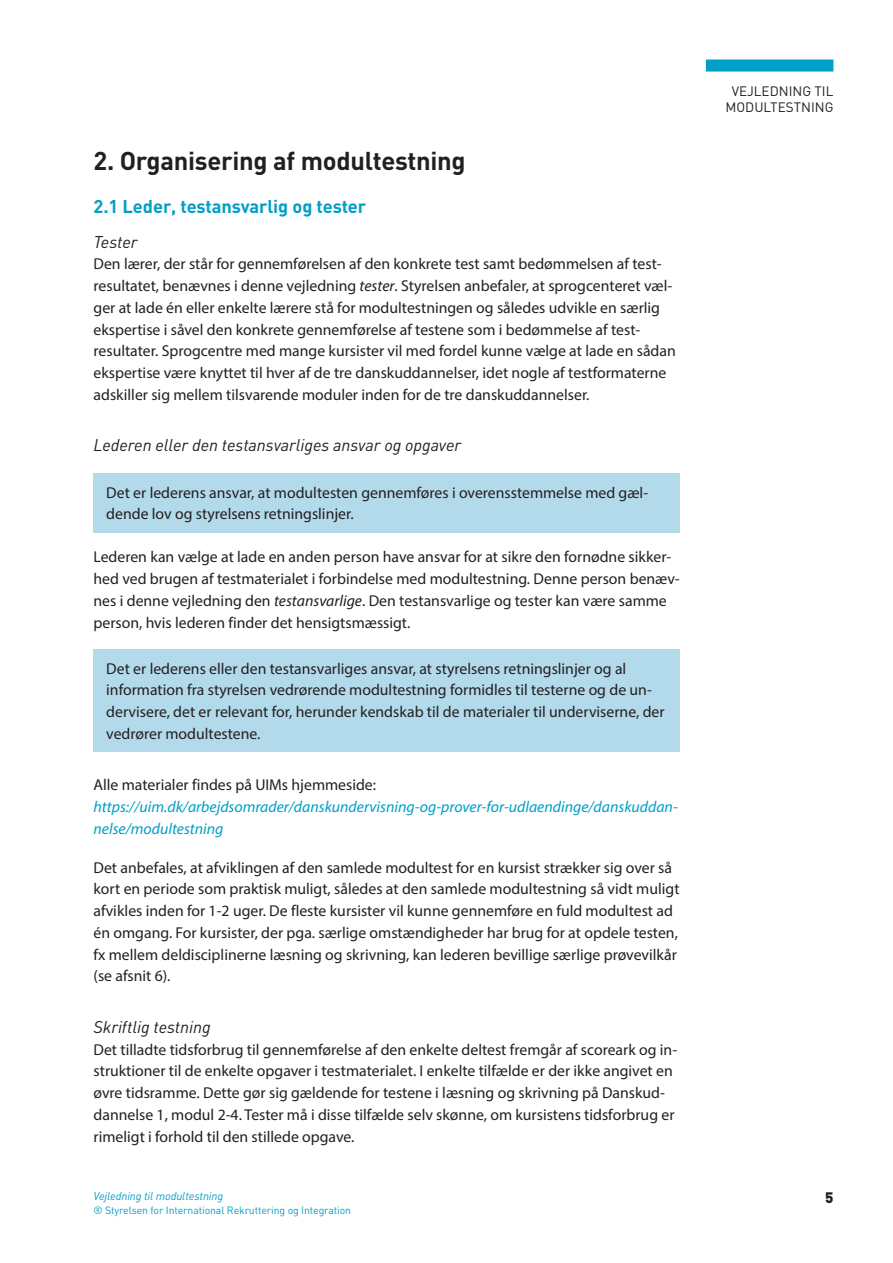
<style>
.page{position:relative;width:893px;height:1263px;background:#fff}
.page>*{position:absolute;margin:0;border:0;box-sizing:border-box;transform-origin:0 0}
.Overskrift_1_m_tab{font:700 25.5px "DIN";letter-spacing:-.01em;color:#231f20}
.Mellemrubrik1{font:700 18.3px "DIN";letter-spacing:-.005em;color:#009fc6}
.Mellemrubrik3{font:italic 16.8px "DIN";letter-spacing:-.005em;color:#231f20}
.Brød_A{font:15.75px/21.8px "Myriad Pro";color:#231f20}
.Brød_A-2{font:italic 15.75px/21.8px "Myriad Pro";color:#009fc6}
.t1{font:900 15px "DIN";color:#231f20}
.t2{font:13.5px/16.2px "DIN";color:#231f20;text-align:center}
.t3{font:italic 11.25px "DIN";letter-spacing:-.01em;color:#009fc6}
.t4{font:10.5px "DIN";letter-spacing:-.01em;color:#009fc6}
.s1{font-style:italic}
.s2{font-style:normal;color:#231f20}
</style>
<div class="page">
<div style="left:706px;top:60px;width:127px;height:12px;background:#009fc6"></div>
<div style="left:94px;top:473px;width:586px;height:59px;background:#b3daea"></div>
<div style="left:94px;top:649px;width:586px;height:102px;background:#b3daea"></div>
<h2 class="Overskrift_1_m_tab" style="left:94px;top:144px;width:374px">2. Organisering af modultestning</h2>
<h3 class="Mellemrubrik1" style="left:94px;top:194px;width:274px">2.1 Leder, testansvarlig og tester</h3>
<p class="Mellemrubrik3" style="left:94px;top:231px;width:45px">Tester</p>
<p class="Brød_A" style="left:94px;top:253px;width:584px">Den lærer, der står for gennemførelsen af den konkrete test samt bedømmelsen af test&shy;resultatet, benævnes i denne vejledning <span class="s1">tester</span>. Styrelsen anbefaler, at sprogcenteret væl&shy;ger at lade én eller enkelte lærere stå for modultestningen og således udvikle en særlig ekspertise i såvel den konkrete gennemførelse af testene som i bedømmelse af test&shy;resultater. Sprogcentre med mange kursister vil med fordel kunne vælge at lade en sådan ekspertise være knyttet til hver af de tre danskuddannelser, idet nogle af testformaterne adskiller sig mellem tilsvarende moduler inden for de tre danskuddannelser.</p>
<p class="Mellemrubrik3" style="left:94px;top:435px;width:369px">Lederen eller den testansvarliges ansvar og opgaver</p>
<p class="Brød_A" style="left:106px;top:481px;width:543px">Det er lederens ansvar, at modultesten gennemføres i overensstemmelse med gæl&shy;dende lov og styrelsens retningslinjer.</p>
<p class="Brød_A" style="left:94px;top:546px;width:588px">Lederen kan vælge at lade en anden person have ansvar for at sikre den fornødne sikker&shy;hed ved brugen af testmaterialet i forbindelse med modultestning. Denne person benæv&shy;nes i denne vejledning den <span class="s1">testansvarlige</span>. Den testansvarlige og tester kan være samme person, hvis lederen finder det hensigtsmæssigt.</p>
<p class="Brød_A" style="left:106px;top:657px;width:560px">Det er lederens eller den testansvarliges ansvar, at styrelsens retningslinjer og al information fra styrelsen vedrørende modultestning formidles til testerne og de un&shy;dervisere, det er relevant for, herunder kendskab til de materialer til underviserne, der vedrører modultestene.</p>
<p class="Brød_A-2" style="left:94px;top:774px;width:586px"><span class="s2">Alle materialer findes på UIMs hjemmeside: </span>https://uim.dk/arbejdsomrader/danskundervisning-og-prover-for-udlaendinge/danskuddan&shy;nelse/modultestning</p>
<p class="Brød_A" style="left:94px;top:856px;width:587px">Det anbefales, at afviklingen af den samlede modultest for en kursist strækker sig over så kort en periode som praktisk muligt, således at den samlede modultestning så vidt muligt afvikles inden for 1-2 uger. De fleste kursister vil kunne gennemføre en fuld modultest ad én omgang. For kursister, der pga. særlige omstændigheder har brug for at opdele testen, fx mellem deldisciplinerne læsning og skrivning, kan lederen bevillige særlige prøvevilkår (se afsnit 6).</p>
<p class="Mellemrubrik3" style="left:94px;top:1016px;width:119px">Skriftlig testning</p>
<p class="Brød_A" style="left:94px;top:1038px;width:585px">Det tilladte tidsforbrug til gennemførelse af den enkelte deltest fremgår af scoreark og in&shy;struktioner til de enkelte opgaver i testmaterialet. I enkelte tilfælde er der ikke angivet en øvre tidsramme. Dette gør sig gældende for testene i læsning og skrivning på Danskud&shy;dannelse 1, modul 2-4. Tester må i disse tilfælde selv skønne, om kursistens tidsforbrug er rimeligt i forhold til den stillede opgave.</p>
<p class="t2" style="left:725px;top:83px;width:109px">VEJLEDNING TIL<br>MODULTESTNING</p>
<p class="t3" style="left:94px;top:1189px;width:131px">Vejledning til modultestning</p>
<p class="t1" style="left:825px;top:1188px;width:10px">5</p>
<p class="t4" style="left:94px;top:1204px;width:259px">® Styrelsen for International Rekruttering og Integration</p>
</div>
